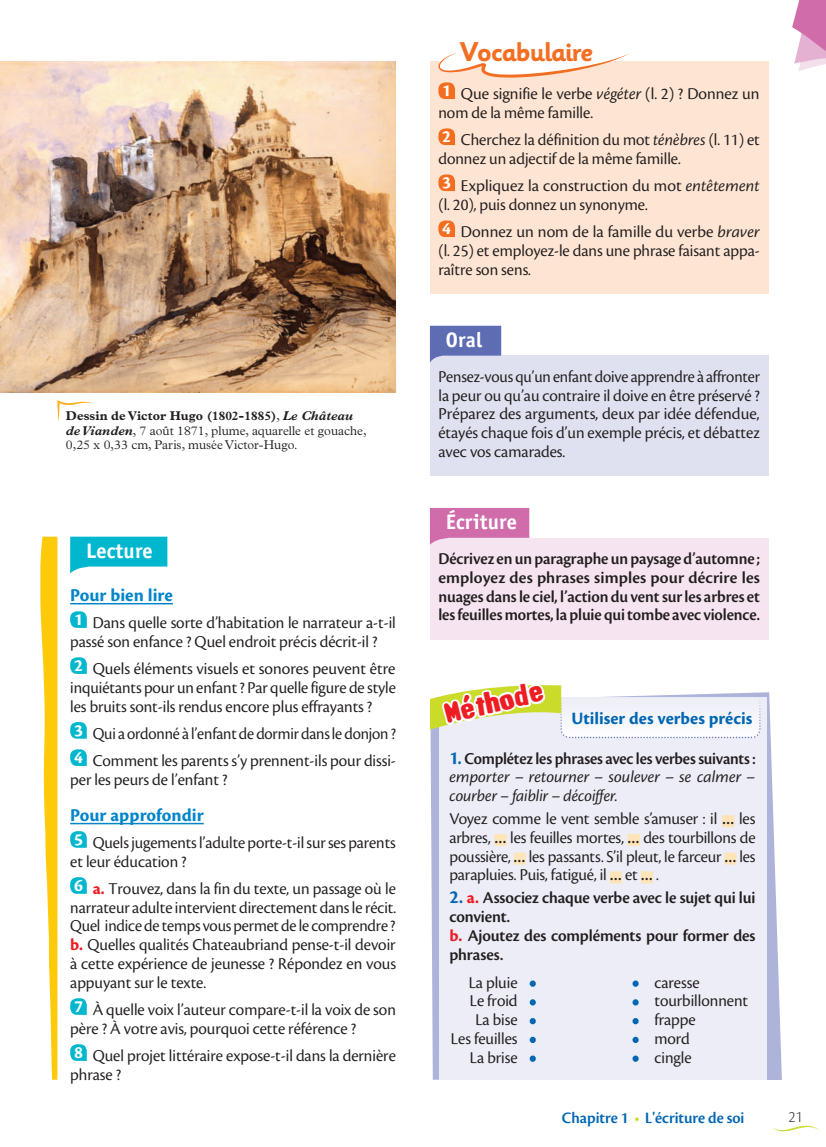
<style>
.page{position:relative;width:826px;height:1147px;background:#fff}
.page>*{position:absolute;margin:0;border:0;box-sizing:border-box;transform-origin:0 0}
.t1{font:700 27px "Sassoon Infant";letter-spacing:-.05em;color:#f36e21}
.t2{font:27px "Alpha Fridge Magnets";color:#ee1d23}
.t3{font:700 21px "Officina Sans ITC Std";letter-spacing:.01em;color:#fff}
.t4{font:700 18.75px "Cronos Pro";color:#0085ca}
.t5{font:700 18px "Cronos Pro";color:#0166b3}
.t6{font:17.25px/18.8px "Cronos Pro Disp";color:#231f20}
.t7{font:17.25px/18.8px "Cronos Pro Semibold Disp";letter-spacing:-.005em;color:#231f20;text-align:justify}
.t8{font:17.25px/18.8px "Cronos Pro Disp It";color:#231f20}
.t9{font:16.5px "Cronos Pro Semibold Disp";color:#0166b3}
.t10{font:16.5px "Cronos Pro Lt Disp";color:#231f20}
.t11{font:300 12.75px/14.2px "Plantin Std";color:#231f20}
.s1{font-weight:700}
.s2{font-weight:700;font-style:italic}
.s3{font-family:"Cronos Pro";font-weight:700;color:#ee1d23}
.s4{font-family:"Cronos Pro Disp It"}
.s5{font-family:"Cronos Pro Bold Disp";font-size:19.5px;color:#0166b3}
.s6{font-family:"Cronos Pro Disp"}
.s7{font-family:"Cronos Pro Semibold Disp"}
.s8{color:#cadb2a}
</style>
<div class="page">
<hr style="left:70px;top:603px;width:103px;height:1px;background:#0085ca">
<hr style="left:70px;top:822px;width:133px;height:2px;background:#0085ca">
<svg style="left:70px;top:536px;width:97px;height:37px;background:#2ec4d6"></svg>
<svg style="left:70px;top:611px;width:17px;height:17px"></svg>
<svg style="left:70px;top:657px;width:17px;height:17px"></svg>
<svg style="left:70px;top:722px;width:17px;height:16px"></svg>
<svg style="left:70px;top:749px;width:17px;height:17px"></svg>
<svg style="left:70px;top:831px;width:17px;height:16px"></svg>
<svg style="left:70px;top:877px;width:17px;height:16px"></svg>
<svg style="left:70px;top:998px;width:17px;height:16px"></svg>
<svg style="left:70px;top:1044px;width:17px;height:16px"></svg>
<svg style="left:40px;top:536px;width:17px;height:543px"></svg>
<div style="left:429px;top:538px;width:338px;height:101px;background:#f6e5f0"></div>
<svg style="left:429px;top:508px;width:100px;height:36px"></svg>
<div style="left:429px;top:355px;width:338px;height:121px;background:#dfe1f0"></div>
<svg style="left:429px;top:326px;width:72px;height:36px"></svg>
<div style="left:429px;top:61px;width:338px;height:233px;background:#fee5d3"></div>
<svg style="left:438px;top:128px;width:17px;height:17px"></svg>
<svg style="left:438px;top:174px;width:17px;height:17px"></svg>
<svg style="left:438px;top:220px;width:17px;height:17px"></svg>
<svg style="left:429px;top:53px;width:200px;height:46px"></svg>
<svg style="left:430px;top:692px;width:351px;height:387px;fill:#aeb3d9"></svg>
<div style="left:438px;top:697px;width:327px;height:382px;background:#ecedf6"></div>
<div style="left:721px;top:815px;width:13px;height:12px;background:#fee4b8"></div>
<div style="left:494px;top:833px;width:12px;height:12px;background:#fee4b8"></div>
<div style="left:627px;top:833px;width:12px;height:12px;background:#fee4b8"></div>
<div style="left:513px;top:852px;width:12px;height:12px;background:#fee4b8"></div>
<div style="left:724px;top:852px;width:12px;height:12px;background:#fee4b8"></div>
<div style="left:609px;top:871px;width:12px;height:12px;background:#fee4b8"></div>
<div style="left:640px;top:871px;width:12px;height:12px;background:#fee4b8"></div>
<svg style="left:529px;top:980px;width:6px;height:6px"></svg>
<svg style="left:529px;top:999px;width:6px;height:6px"></svg>
<svg style="left:529px;top:1018px;width:6px;height:6px"></svg>
<div style="left:529px;top:1036px;width:6px;height:7px;border:3px solid #0166b3;border-radius:50%"></div>
<svg style="left:529px;top:1055px;width:6px;height:6px"></svg>
<svg style="left:632px;top:980px;width:6px;height:6px"></svg>
<svg style="left:632px;top:999px;width:6px;height:6px"></svg>
<svg style="left:632px;top:1018px;width:6px;height:6px"></svg>
<div style="left:632px;top:1036px;width:6px;height:7px;border:3px solid #0166b3;border-radius:50%"></div>
<svg style="left:632px;top:1055px;width:6px;height:6px"></svg>
<svg style="left:429px;top:685px;width:331px;height:61px"></svg>
<img style="left:0;top:61px;width:395px;height:331px">
<svg style="left:57px;top:400px;width:36px;height:21px"></svg>
<svg style="left:772px;top:1125px;width:46px;height:6px"></svg>
<svg style="left:792px;top:0;width:34px;height:71px"></svg>
<p class="t11" style="left:66px;top:409px;width:302px"><span class="s1">Dessin de Victor Hugo (1802-1885)</span>, <span class="s2">Le Château de Vianden</span>, 7 août 1871, plume, aquarelle et gouache,<br>0,25 x 0,33 cm, Paris, musée Victor-Hugo.</p>
<p class="t3" style="left:86px;top:537px;width:68px">Lecture</p>
<p class="t4" style="left:70px;top:584px;width:104px">Pour bien lire</p>
<p class="t6" style="left:70px;top:613px;width:327px"><sup>1</sup> Dans quelle sorte d’habitation le narrateur a-t-il passé son enfance ? Quel endroit précis décrit-il ?</p>
<p class="t6" style="left:70px;top:659px;width:327px;text-align:justify"><sup>2</sup> Quels éléments visuels et sonores peuvent être inquiétants pour un enfant ? Par quelle figure de style les bruits sont-ils rendus encore plus effrayants ?</p>
<p class="t6" style="left:74px;top:719px;width:323px;line-height:27.3px"><sup>3</sup> Qui a ordonné à l’enfant de dormir dans le donjon ?<br><sup>4</sup> Comment les parents s’y prennent-ils pour dissi-</p>
<p class="t6" style="left:70px;top:770px;width:159px">per les peurs de l’enfant ?</p>
<p class="t4" style="left:70px;top:804px;width:135px">Pour approfondir</p>
<p class="t6" style="left:70px;top:833px;width:327px"><sup>5</sup> Quels jugements l’adulte porte-t-il sur ses parents et leur éducation ?</p>
<p class="t6" style="left:70px;top:879px;width:327px;text-align:justify"><sup>6</sup> <span class="s3">a.</span> Trouvez, dans la fin du texte, un passage où le narrateur adulte intervient directement dans le récit.<br>Quel indice de temps vous permet de le comprendre ? <span class="s3">b.</span> Quelles qualités Chateaubriand pense-t-il devoir à cette expérience de jeunesse ? Répondez en vous appuyant sur le texte.</p>
<p class="t6" style="left:70px;top:1000px;width:327px"><sup>7</sup> À quelle voix l’auteur compare-t-il la voix de son père ? À votre avis, pourquoi cette référence ?</p>
<p class="t6" style="left:70px;top:1046px;width:327px"><sup>8</sup> Quel projet littéraire expose-t-il dans la dernière phrase ?</p>
<h1 class="t1" style="left:459px;top:35px;width:135px">Vocabulaire</h1>
<p class="t6" style="left:438px;top:84px;width:322px"><sup>1</sup> Que signifie le verbe <span class="s4">végéter</span> (l. 2) ? Donnez un nom de la même famille.</p>
<p class="t6" style="left:438px;top:130px;width:323px"><sup>2</sup> Cherchez la définition du mot <span class="s4">ténèbres</span> (l. 11) et donnez un adjectif de la même famille.</p>
<p class="t6" style="left:438px;top:176px;width:322px"><sup>3</sup> Expliquez la construction du mot <span class="s4">entêtement </span>(l. 20), puis donnez un synonyme.</p>
<p class="t6" style="left:438px;top:222px;width:323px;text-align:justify"><sup>4</sup> Donnez un nom de la famille du verbe <span class="s4">braver </span>(l. 25) et employez-le dans une phrase faisant appa&shy;raître son sens.</p>
<p class="t3" style="left:445px;top:326px;width:38px">Oral</p>
<p class="t6" style="left:438px;top:367px;width:323px;text-align:justify">Pensez-vous qu’un enfant doive apprendre à affronter la peur ou qu’au contraire il doive en être préservé ?<br>Préparez des arguments, deux par idée défendue, étayés chaque fois d’un exemple précis, et débattez avec vos camarades.</p>
<p class="t3" style="left:445px;top:509px;width:72px">Écriture</p>
<p class="t7" style="left:438px;top:549px;width:323px">Décrivez en un paragraphe un paysage d’automne ; employez des phrases simples pour décrire les nuages dans le ciel, l’action du vent sur les arbres et les feuilles mortes, la pluie qui tombe avec violence.</p>
<h1 class="t2" style="left:441px;top:695px;width:101px;rotate:-14deg">Méthode</h1>
<p class="t5" style="left:571px;top:708px;width:182px">Utiliser des verbes précis</p>
<p class="t7" style="left:449px;top:749px;width:307px"><span class="s5">1.</span> Complétez les phrases avec les verbes suivants :</p>
<p class="t8" style="left:449px;top:767px;width:307px">emporter <span class="s6">–</span> retourner <span class="s6">–</span> soulever <span class="s6">–</span> se calmer <span class="s6">– </span>courber <span class="s6">–</span> faiblir <span class="s6">–</span> décoiffer<span class="s6">.</span></p>
<p class="t6" style="left:449px;top:809px;width:307px;text-align:justify">Voyez comme le vent semble s’amuser : il <span class="s7">…</span> les arbres, <span class="s7">…</span> les feuilles mortes, <span class="s7">…</span> des tourbillons de poussière, <span class="s7">…</span> les passants. S’il pleut, le farceur <span class="s7">…</span> les parapluies. Puis, fatigué, il <span class="s7">…</span> et <span class="s7">…</span> .</p>
<p class="t7" style="left:449px;top:888px;width:307px;text-align:left"><span class="s5">2.</span> <span class="s3">a.</span> Associez chaque verbe avec le sujet qui lui convient.<br><span class="s3">b.</span> Ajoutez des compléments pour former des phrases.</p>
<p class="t6" style="left:450px;top:972px;width:68px;text-align:right">La pluie<br>Le froid<br>La bise<br>Les feuilles<br>La brise</p>
<p class="t6" style="left:654px;top:972px;width:95px">caresse tourbillonnent frappe<br>mord<br>cingle</p>
<p class="t9" style="left:561px;top:1108px;width:184px">Chapitre 1 <span class="s8">•</span> L'écriture de soi</p>
<p class="t10" style="left:788px;top:1107px;width:16px">21</p>
</div>
